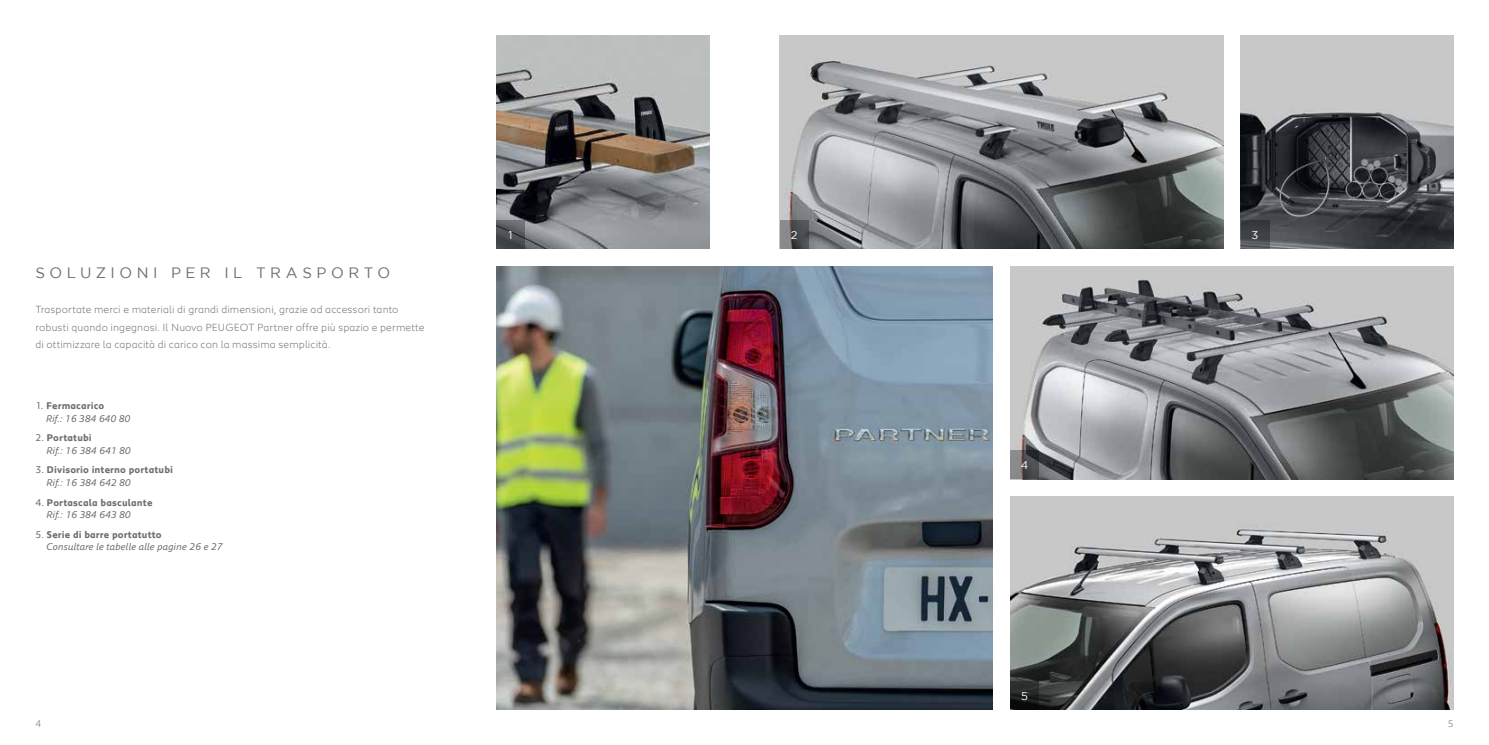
<style>
.page{position:relative;width:1489px;height:745px;background:#fff}
.page>*{position:absolute;margin:0;border:0;box-sizing:border-box;transform-origin:0 0}
.t1{font:15px "Gotham";letter-spacing:.305em;color:#6d6e71}
.t2{font:11.25px "Gotham";color:#fff}
.t3{font:300 10.62px/17.5px "Peugeot";letter-spacing:.01em;color:#6d6e71}
.t4{font:italic 10px/12.5px "Peugeot";color:#6d6e71}
.t5{font:700 10px/12.5px "Peugeot";letter-spacing:.01em;color:#6d6e71}
.t6{font:300 10px "Peugeot";color:#6d6e71}
.s1{font-style:normal}
.s2{font-weight:700;font-style:normal}
.s3{font-weight:400}
.s4{font-weight:400;font-style:italic}
</style>
<div class="page">
<img style="left:1240px;top:35px;width:213px;height:213px">
<img style="left:496px;top:35px;width:213px;height:213px">
<img style="left:780px;top:35px;width:442px;height:213px">
<svg style="left:496px;top:220px;width:28px;height:28px"></svg>
<img style="left:1010px;top:496px;width:443px;height:213px">
<img style="left:1010px;top:266px;width:443px;height:212px">
<svg style="left:1240px;top:220px;width:29px;height:28px"></svg>
<svg style="left:1010px;top:680px;width:28px;height:29px"></svg>
<svg style="left:1010px;top:450px;width:28px;height:28px"></svg>
<svg style="left:780px;top:220px;width:28px;height:28px"></svg>
<img style="left:496px;top:266px;width:496px;height:443px">
<h1 class="t1" style="left:35px;top:263px;width:356px">SOLUZIONI PER IL TRASPORTO</h1>
<p class="t3" style="left:35px;top:300px;width:390px">Trasportate merci e materiali di grandi dimensioni, grazie ad accessori tanto robusti quando ingegnosi. Il Nuovo PEUGEOT Partner offre più spazio e permette di ottimizzare la capacità di carico con la massima semplicità.</p>
<p class="t4" style="left:46px;top:399px;width:86px;text-indent:-11px"><span class="s1">1.</span> <span class="s2">Fermacarico<br></span>Rif.: 16 384 640 80</p>
<p class="t4" style="left:47px;top:431px;width:86px;text-indent:-11px"><span class="s1">2.</span> <span class="s2">Portatubi<br></span>Rif.: 16 384 641 80</p>
<p class="t5" style="left:47px;top:463px;width:128px;text-indent:-11px"><span class="s3">3.</span> Divisorio interno portatubi<br><span class="s4">Rif.: 16 384 642 80</span></p>
<p class="t5" style="left:47px;top:495px;width:107px;text-indent:-11px"><span class="s3">4.</span> Portascala basculante<br><span class="s4">Rif.: 16 384 643 80</span></p>
<p class="t4" style="left:46px;top:527px;width:178px;text-indent:-11px"><span class="s1">5.</span> <span class="s2">Serie di barre portatutto<br></span>Consultare le tabelle alle pagine 26 e 27</p>
<p class="t2" style="left:790px;top:227px;width:8px">2</p>
<p class="t2" style="left:508px;top:227px;width:6px">1</p>
<p class="t2" style="left:1251px;top:227px;width:8px">3</p>
<p class="t2" style="left:1020px;top:458px;width:9px">4</p>
<p class="t2" style="left:1021px;top:688px;width:8px">5</p>
<p class="t6" style="left:35px;top:716px;width:7px">4</p>
<p class="t6" style="left:1447px;top:716px;width:7px">5</p>
</div>
